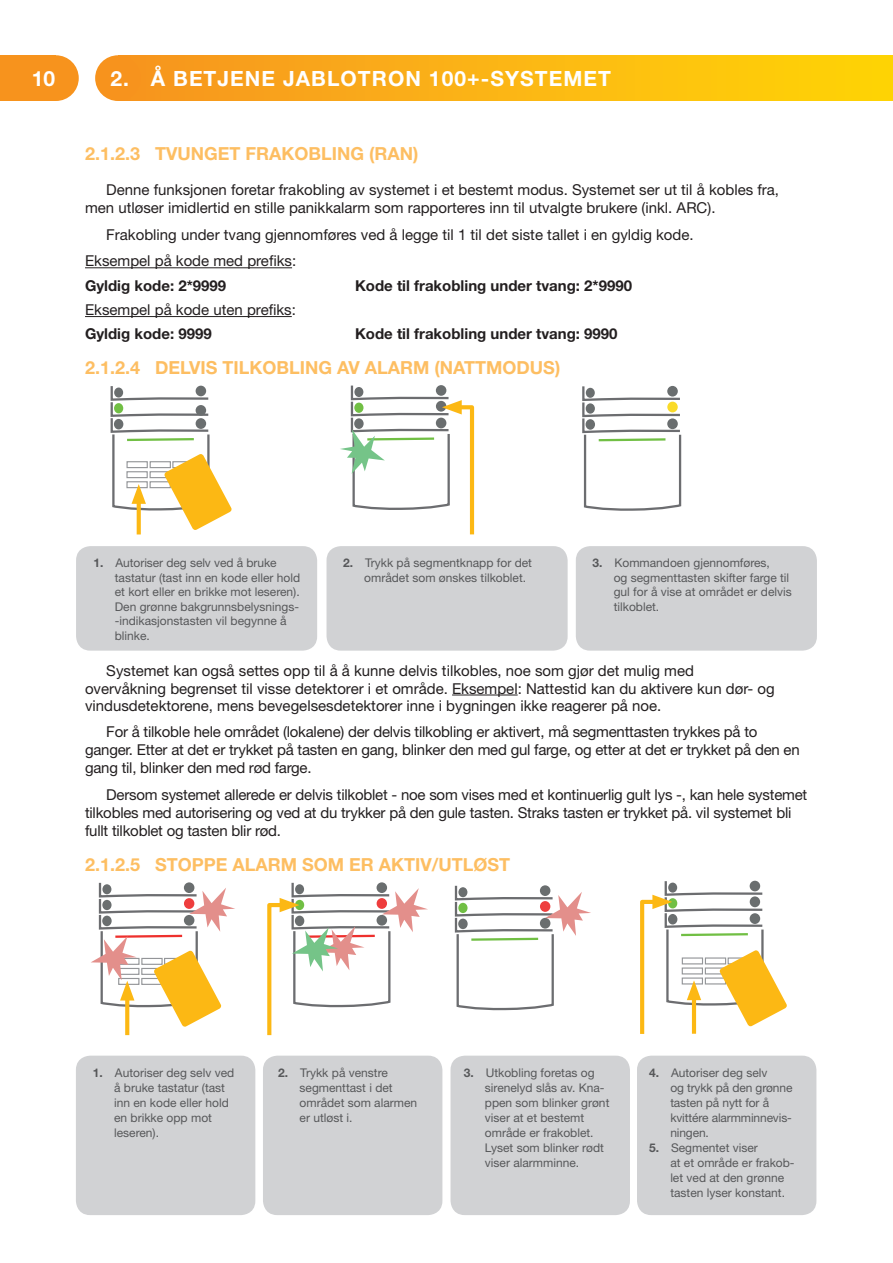
<style>
.page{position:relative;width:893px;height:1263px;background:#fff}
.page>*{position:absolute;margin:0;border:0;box-sizing:border-box;transform-origin:0 0}
.t1{font:700 21px "Helvetica Neue CE";letter-spacing:.05em;color:#fff}
.t2{font:700 18px "Helvetica Neue LT Pro";color:#fdbe62}
.t3{font:15px/18px "Helvetica Neue LT Pro";color:#231f20}
.t4{font:700 15px "Helvetica Neue LT Pro";color:#231f20}
.t5{font:12px/15px "Helvetica Neue LT Pro";color:#57585a}
.s1{font-weight:700}
</style>
<div class="page">
<div style="left:0;top:55px;width:56px;height:46px;background:#f7931d"></div>
<div style="left:33px;top:55px;width:46px;height:46px;background:#f7931d;border-radius:50%"></div>
<div style="left:118px;top:55px;width:775px;height:46px;background:linear-gradient(to right,#f79421,#ffd606)"></div>
<div style="left:95px;top:55px;width:46px;height:46px;background:#f7931d;border-radius:50%"></div>
<hr style="left:85px;top:267px;width:207px;height:1px;background:#231f20">
<hr style="left:85px;top:316px;width:207px;height:1px;background:#231f20">
<hr style="left:452px;top:695px;width:66px;height:1px;background:#231f20">
<div style="left:76px;top:546px;width:241px;height:105px;background:#d1d2d4;border-radius:14px"></div>
<div style="left:326px;top:546px;width:242px;height:105px;background:#d1d2d4;border-radius:14px"></div>
<div style="left:576px;top:546px;width:241px;height:105px;background:#d1d2d4;border-radius:14px"></div>
<svg style="left:137px;top:531px;width:4px;height:3px"></svg>
<svg style="left:110px;top:385px;width:122px;height:146px"></svg>
<svg style="left:582px;top:385px;width:100px;height:126px"></svg>
<svg style="left:340px;top:385px;width:135px;height:150px"></svg>
<div style="left:196px;top:405px;width:10px;height:11px;background:#6a6e6f;border-radius:50%"></div>
<svg style="left:125px;top:1028px;width:4px;height:7px"></svg>
<svg style="left:640px;top:880px;width:147px;height:154px"></svg>
<div style="left:76px;top:1056px;width:179px;height:159px;background:#d1d2d4;border-radius:14px"></div>
<div style="left:263px;top:1056px;width:179px;height:159px;background:#d1d2d4;border-radius:14px"></div>
<div style="left:450px;top:1056px;width:180px;height:159px;background:#d1d2d4;border-radius:14px"></div>
<div style="left:637px;top:1056px;width:179px;height:159px;background:#d1d2d4;border-radius:14px"></div>
<svg style="left:267px;top:882px;width:161px;height:154px"></svg>
<svg style="left:454px;top:885px;width:137px;height:126px"></svg>
<svg style="left:91px;top:882px;width:144px;height:146px"></svg>
<h1 class="t1" style="left:32px;top:71px;width:25px">10</h1>
<h1 class="t1" style="left:111px;top:71px;width:502px">2. Å BETJENE JABLOTRON 100+-SYSTEMET</h1>
<p class="t2" style="left:85px;top:147px;width:335px">2.1.2.3 TVUNGET FRAKOBLING (RAN)</p>
<p class="t3" style="left:85px;top:182px;width:695px;text-indent:21px">Denne funksjonen foretar frakobling av systemet i et bestemt modus. Systemet ser ut til å kobles fra, men utløser imidlertid en stille panikkalarm som rapporteres inn til utvalgte brukere (inkl. ARC).</p>
<p class="t3" style="left:85px;top:223px;width:610px;line-height:26.5px;text-indent:21px">Frakobling under tvang gjennomføres ved å legge til 1 til det siste tallet i en gyldig kode.<br>Eksempel på kode med prefiks:</p>
<p class="t4" style="left:85px;top:280px;width:143px">Gyldig kode: 2*9999</p>
<p class="t4" style="left:355px;top:280px;width:278px">Kode til frakobling under tvang: 2*9990</p>
<p class="t3" style="left:85px;top:302px;width:212px">Eksempel på kode uten prefiks:</p>
<p class="t4" style="left:85px;top:329px;width:128px">Gyldig kode: 9999</p>
<p class="t4" style="left:355px;top:329px;width:264px">Kode til frakobling under tvang: 9990</p>
<p class="t2" style="left:85px;top:362px;width:477px">2.1.2.4 DELVIS TILKOBLING AV ALARM (NATTMODUS)</p>
<p class="t5" style="left:115px;top:557px;width:187px;line-height:14.5px;text-indent:-21px"><span class="s1">1.</span> Autoriser deg selv ved å bruke tastatur (tast inn en kode eller hold et kort eller en brikke mot leseren).<br>Den grønne bakgrunnsbelysnings--indikasjonstasten vil begynne å blinke.</p>
<p class="t5" style="left:364px;top:557px;width:169px;text-indent:-21px"><span class="s1">2.</span> Trykk på segmentknapp for det området som ønskes tilkoblet.</p>
<p class="t5" style="left:614px;top:557px;width:180px;line-height:14.5px;text-indent:-21px"><span class="s1">3.</span> Kommandoen gjennomføres,<br>og segmenttasten skifter farge til gul for å vise at området er delvis tilkoblet.</p>
<p class="t3" style="left:85px;top:664px;width:691px;line-height:17.2px;text-indent:21px">Systemet kan også settes opp til å å kunne delvis tilkobles, noe som gjør det mulig med overvåkning begrenset til visse detektorer i et område. Eksempel: Nattestid kan du aktivere kun dør- og vindusdetektorene, mens bevegelsesdetektorer inne i bygningen ikke reagerer på noe.</p>
<p class="t3" style="left:85px;top:724px;width:716px;text-indent:21px">For å tilkoble hele området (lokalene) der delvis tilkobling er aktivert, må segmenttasten trykkes på to ganger. Etter at det er trykket på tasten en gang, blinker den med gul farge, og etter at det er trykket på den en gang til, blinker den med rød farge.</p>
<p class="t3" style="left:85px;top:787px;width:724px;text-indent:21px">Dersom systemet allerede er delvis tilkoblet - noe som vises med et kontinuerlig gult lys -, kan hele systemet tilkobles med autorisering og ved at du trykker på den gule tasten. Straks tasten er trykket på. vil systemet bli fullt tilkoblet og tasten blir rød.</p>
<p class="t2" style="left:85px;top:858px;width:427px">2.1.2.5 STOPPE ALARM SOM ER AKTIV/UTLØST</p>
<p class="t5" style="left:114px;top:1066px;width:122px;text-indent:-21px"><span class="s1">1.</span> Autoriser deg selv ved å bruke tastatur (tast inn en kode eller hold en brikke opp mot leseren).</p>
<p class="t5" style="left:300px;top:1066px;width:119px;text-indent:-21px"><span class="s1">2.</span> Trykk på venstre segmenttast i det området som alarmen er utløst i.</p>
<p class="t5" style="left:485px;top:1066px;width:126px;text-indent:-21px"><span class="s1">3.</span> Utkobling foretas og sirenelyd slås av. Kna&shy;ppen som blinker grønt viser at et bestemt område er frakoblet.<br>Lyset som blinker rødt viser alarmminne.</p>
<p class="t5" style="left:670px;top:1066px;width:124px;text-indent:-21px"><span class="s1">4.</span> Autoriser deg selv<br>og trykk på den grønne tasten på nytt for å kvittére alarmminnevis&shy;ningen.</p>
<p class="t5" style="left:670px;top:1141px;width:126px;text-indent:-21px"><span class="s1">5.</span> Segmentet viser<br>at et område er frakob&shy;let ved at den grønne tasten lyser konstant.</p>
</div>
